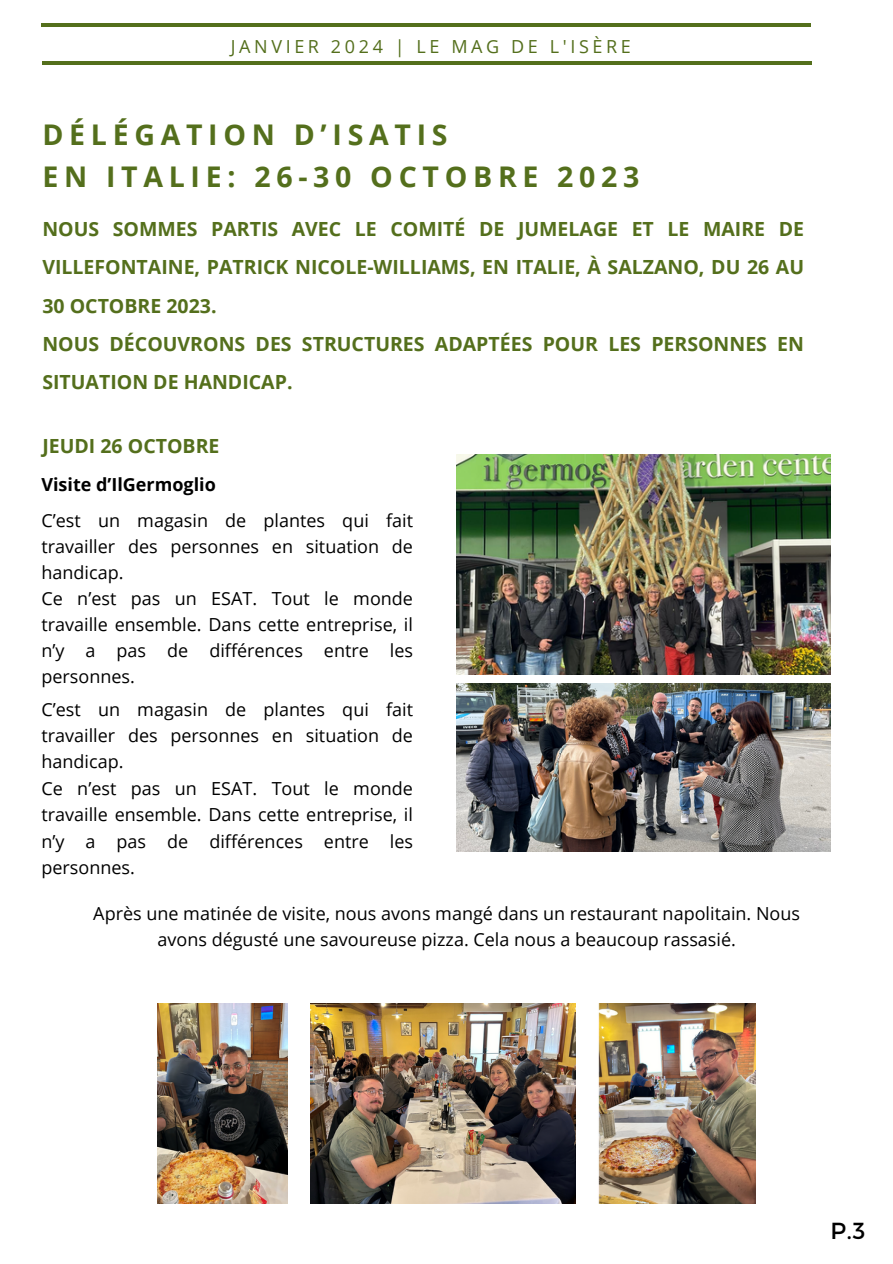
<style>
.page{position:relative;width:893px;height:1264px;background:#fff}
.page>*{position:absolute;margin:0;border:0;box-sizing:border-box;transform-origin:0 0}
.t1{font:700 28.5px/42.8px "Open Sans";letter-spacing:.2em;color:#546f1c}
.t2{font:23.25px "Montserrat";color:#000}
.t3{font:700 19.5px/38.2px "Open Sans";color:#546f1c}
.t4{font:18px/25.8px "Open Sans";color:#000;text-align:justify}
.t5{font:18px "Open Sans";letter-spacing:.2em;color:#546f1c}
.t6{font:700 18px "Open Sans";color:#000}
</style>
<div class="page">
<hr style="left:42px;top:61px;width:770px;height:4px;background:#546f1c">
<hr style="left:41px;top:24px;width:770px;height:3px;background:#546f1c">
<img style="left:456px;top:455px;width:374px;height:219px">
<img style="left:456px;top:683px;width:374px;height:168px">
<img style="left:598px;top:1003px;width:157px;height:200px">
<img style="left:157px;top:1003px;width:131px;height:200px">
<img style="left:310px;top:1003px;width:265px;height:200px">
<h1 class="t5" style="left:231px;top:33px;width:401px">JANVIER 2024 | LE MAG DE L'ISÈRE</h1>
<h3 class="t1" style="left:42px;top:112px;width:598px">DÉLÉGATION D’ISATIS<br>EN ITALIE: 26-30 OCTOBRE 2023</h3>
<h3 class="t3" style="left:42px;top:209px;width:763px">NOUS SOMMES PARTIS AVEC LE COMITÉ DE JUMELAGE ET LE MAIRE DE VILLEFONTAINE, PATRICK NICOLE-WILLIAMS, EN ITALIE, À SALZANO, DU 26 AU 30 OCTOBRE 2023.<br>NOUS DÉCOUVRONS DES STRUCTURES ADAPTÉES POUR LES PERSONNES EN SITUATION DE HANDICAP.</h3>
<p class="t3" style="left:42px;top:426px;width:178px">JEUDI 26 OCTOBRE</p>
<p class="t6" style="left:41px;top:472px;width:176px">Visite d’IlGermoglio</p>
<h5 class="t4" style="left:41px;top:507px;width:373px">C’est un magasin de plantes qui fait travailler des personnes en situation de handicap.</h5>
<p class="t4" style="left:41px;top:585px;width:373px">Ce n’est pas un ESAT. Tout le monde travaille ensemble. Dans cette entreprise, il n’y a pas de différences entre les personnes.</p>
<p class="t4" style="left:41px;top:695px;width:373px;line-height:26.4px">C’est un magasin de plantes qui fait travailler des personnes en situation de handicap.</p>
<p class="t4" style="left:41px;top:774px;width:373px;line-height:26.4px">Ce n’est pas un ESAT. Tout le monde travaille ensemble. Dans cette entreprise, il n’y a pas de différences entre les personnes.</p>
<p class="t4" style="left:93px;top:900px;width:708px;text-align:center">Après une matinée de visite, nous avons mangé dans un restaurant napolitain. Nous avons dégusté une savoureuse pizza. Cela nous a beaucoup rassasié.</p>
<p class="t2" style="left:830px;top:1215px;width:36px">P.3</p>
</div>
